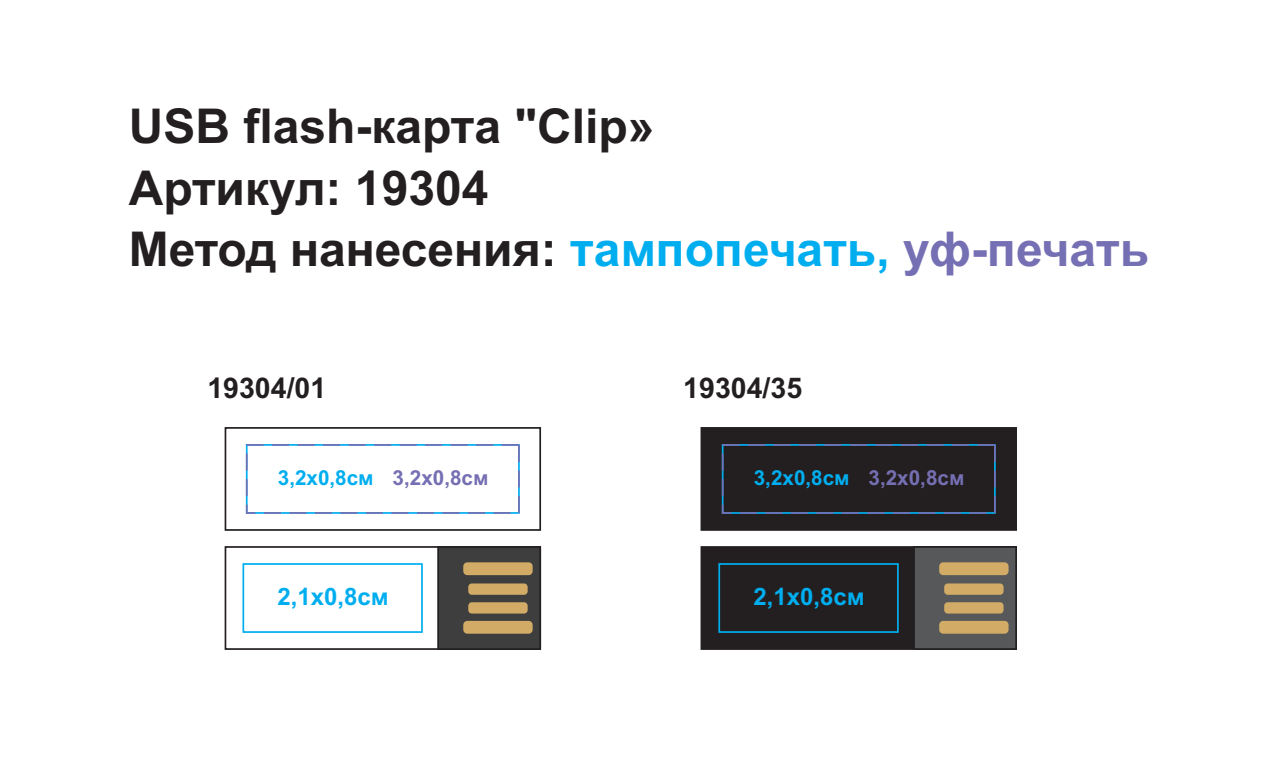
<style>
.page{position:relative;width:1276px;height:757px;background:#fff}
.page>*{position:absolute;margin:0;border:0;box-sizing:border-box;transform-origin:0 0}
.t1{font:700 48px/61.8px "Arial";color:#231f20}
.t2{font:700 28.5px "Arial";color:#231f20}
.t3{font:700 24px "Arial";color:#00aeef}
.t4{font:700 20.7px "Arial";color:#00aeef}
.s1{color:#00aeef}
.s2{color:#756fb3}
</style>
<div class="page">
<div style="left:225px;top:427px;width:316px;height:104px;border:2px solid #231f20"></div>
<div style="left:225px;top:546px;width:316px;height:104px;border:2px solid #231f20"></div>
<svg style="left:436px;top:546px;width:106px;height:104px;background:#424141"></svg>
<div style="left:242px;top:563px;width:181px;height:70px;border:2px solid #00aeef"></div>
<div style="left:463px;top:562px;width:69px;height:13px;background:#d2ab66;border-radius:4px"></div>
<div style="left:463px;top:621px;width:69px;height:13px;background:#d2ab66;border-radius:4px"></div>
<div style="left:468px;top:583px;width:59px;height:12px;background:#d2ab66;border-radius:4px"></div>
<div style="left:468px;top:602px;width:59px;height:11px;background:#d2ab66;border-radius:4px"></div>
<div style="left:246px;top:444px;width:274px;height:70px;border:2px dashed #756fb3"></div>
<div style="left:700px;top:427px;width:317px;height:104px;background:#231f20"></div>
<svg style="left:700px;top:546px;width:317px;height:104px;background:#312e2f"></svg>
<div style="left:718px;top:563px;width:180px;height:70px;border:2px solid #00aeef"></div>
<div style="left:939px;top:562px;width:69px;height:13px;background:#d2ab66;border-radius:4px"></div>
<div style="left:939px;top:621px;width:69px;height:13px;background:#d2ab66;border-radius:4px"></div>
<div style="left:944px;top:583px;width:59px;height:12px;background:#d2ab66;border-radius:4px"></div>
<div style="left:944px;top:602px;width:59px;height:11px;background:#d2ab66;border-radius:4px"></div>
<div style="left:722px;top:444px;width:273px;height:70px;border:2px dashed #756fb3"></div>
<p class="t1" style="left:129px;top:100px;width:1022px">USB flash-карта "Clip»<br>Артикул: 19304<br>Метод нанесения: <span class="s1">тампопечать,</span> <span class="s2">уф-печать</span></p>
<p class="t2" style="left:207px;top:377px;width:120px">19304/01</p>
<p class="t2" style="left:683px;top:377px;width:120px">19304/35</p>
<p class="t4" style="left:278px;top:470px;width:212px">3,2х0,8см <span class="s2">3,2х0,8см</span></p>
<p class="t4" style="left:754px;top:470px;width:212px">3,2х0,8см <span class="s2">3,2х0,8см</span></p>
<p class="t3" style="left:277px;top:587px;width:113px">2,1х0,8см</p>
<p class="t3" style="left:753px;top:587px;width:113px">2,1х0,8см</p>
</div>
